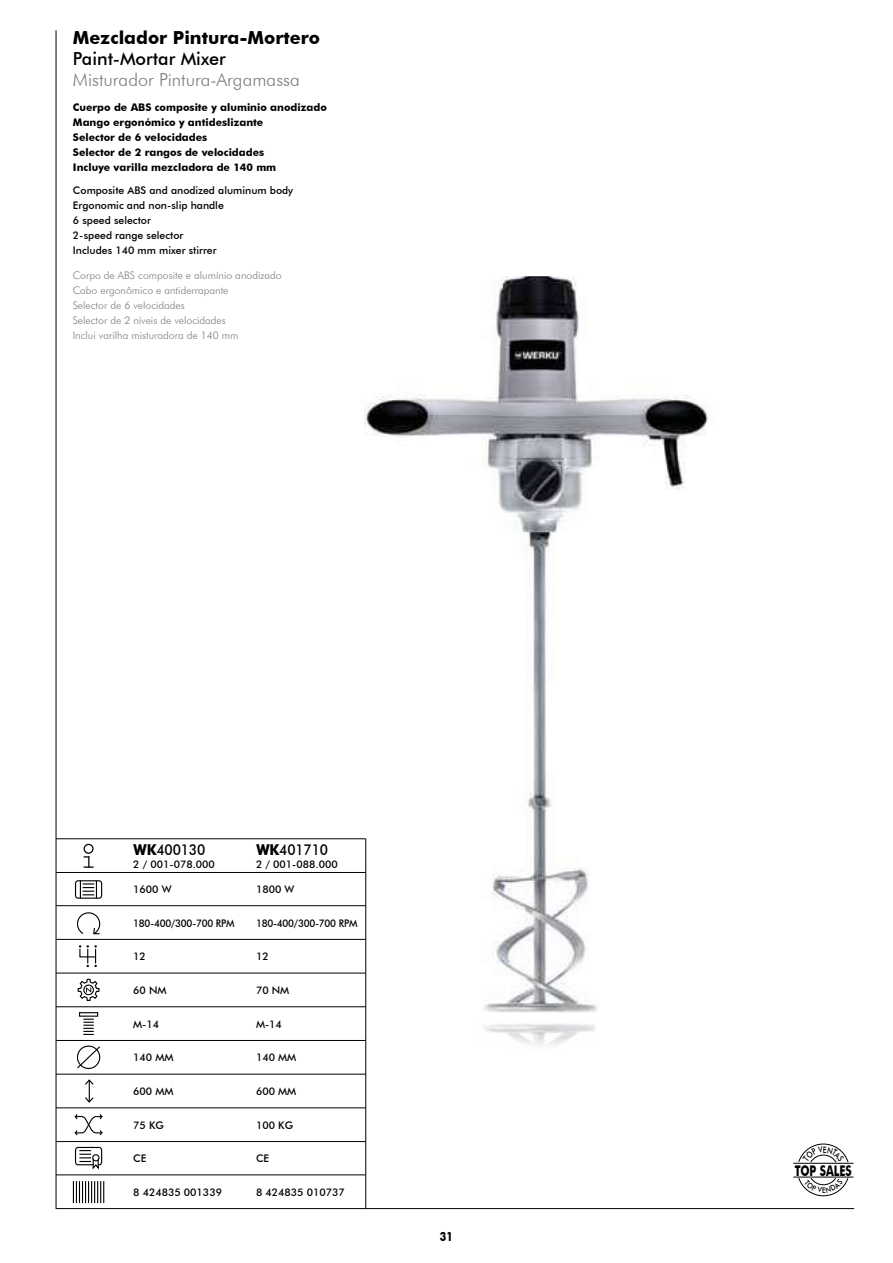
<style>
.page{position:relative;width:893px;height:1263px;background:#fff}
.page>*{position:absolute;margin:0;border:0;box-sizing:border-box;transform-origin:0 0}
.t1{font:300 18px "Futura BT";color:#7e7e7d}
.t2{font:700 18px "Futura BT";color:#000}
.t3{font:500 18px "Futura BT";color:#000}
.t4{font:500 15px "Futura BT";letter-spacing:-.01em;color:#000;scale:.91 1}
.t5{font:700 14.7px "Futura BT";color:#000;scale:.73 1}
.t6{font:700 12.6px "Futura BT";color:#000;scale:.83 1}
.t7{font:500 10.5px/15px "Futura BT";color:#000}
.t8{font:700 10.5px/15px "Futura BT";color:#000}
.t9{font:300 10.5px/15px "Futura BT";color:#7e7e7d}
.t10{font:500 10.5px "Futura BT";letter-spacing:-.02em;color:#000;scale:.93 1}
.s1{font-weight:700}
</style>
<div class="page">
<img style="left:484px;top:1024px;width:111px;height:23px">
<img style="left:365px;top:277px;width:343px;height:735px">
<hr style="left:56px;top:30px;width:1px;height:1179px;background:#000">
<hr style="left:56px;top:1006px;width:310px;height:1px;background:#000">
<hr style="left:56px;top:939px;width:310px;height:1px;background:#000">
<hr style="left:56px;top:905px;width:310px;height:1px;background:#000">
<hr style="left:56px;top:872px;width:310px;height:1px;background:#000">
<hr style="left:56px;top:838px;width:310px;height:1px;background:#000">
<hr style="left:56px;top:1107px;width:310px;height:1px;background:#000">
<hr style="left:56px;top:1040px;width:310px;height:1px;background:#000">
<hr style="left:56px;top:973px;width:310px;height:1px;background:#000">
<hr style="left:56px;top:1074px;width:310px;height:1px;background:#000">
<hr style="left:56px;top:1141px;width:310px;height:1px;background:#000">
<svg style="left:73px;top:1181px;width:31px;height:22px"></svg>
<svg style="left:77px;top:912px;width:24px;height:23px"></svg>
<svg style="left:76px;top:1045px;width:25px;height:24px"></svg>
<svg style="left:84px;top:856px;width:10px;height:12px"></svg>
<div style="left:84px;top:844px;width:10px;height:10px;border:1px solid #000;border-radius:50%"></div>
<div style="left:79px;top:1012px;width:19px;height:5px;border:1px solid #000"></div>
<svg style="left:83px;top:1019px;width:11px;height:16px"></svg>
<svg style="left:75px;top:880px;width:28px;height:19px"></svg>
<svg style="left:75px;top:1146px;width:28px;height:24px"></svg>
<hr style="left:56px;top:1174px;width:310px;height:1px;background:#000">
<svg style="left:74px;top:1114px;width:29px;height:22px"></svg>
<svg style="left:79px;top:945px;width:18px;height:22px"></svg>
<hr style="left:56px;top:1208px;width:798px;height:1px;background:#000">
<hr style="left:365px;top:838px;width:1px;height:371px;background:#000">
<svg style="left:77px;top:978px;width:23px;height:23px"></svg>
<svg style="left:85px;top:1079px;width:9px;height:24px"></svg>
<hr style="left:793px;top:1163px;width:60px;height:1px;background:#000">
<hr style="left:793px;top:1177px;width:60px;height:1px;background:#000">
<svg style="left:798px;top:1143px;width:51px;height:20px"></svg>
<svg style="left:798px;top:1177px;width:51px;height:19px"></svg>
<h1 class="t2" style="left:73px;top:27px;width:249px">Mezclador Pintura-Mortero</h1>
<h1 class="t3" style="left:73px;top:48px;width:154px">Paint-Mortar Mixer</h1>
<h1 class="t1" style="left:73px;top:69px;width:228px">Misturador Pintura-Argamassa</h1>
<p class="t8" style="left:73px;top:100px;width:255px">Cuerpo de ABS composite y aluminio anodizado Mango ergonómico y antideslizante<br>Selector de 6 velocidades<br>Selector de 2 rangos de velocidades<br>Incluye varilla mezcladora de 140 mm</p>
<p class="t7" style="left:73px;top:183px;width:222px">Composite ABS and anodized aluminum body<br>Ergonomic and non-slip handle<br>6 speed selector<br>2-speed range selector<br>Includes 140 mm mixer stirrer</p>
<p class="t9" style="left:73px;top:268px;width:210px">Corpo de ABS composite e alumínio anodizado Cabo ergonômico e antiderrapante<br>Selector de 6 velocidades<br>Selector de 2 níveis de velocidades<br>Inclui varilha misturadora de 140 mm</p>
<h2 class="t4" style="left:134px;top:840px;width:80px"><span class="s1">WK</span>400130</h2>
<p class="t7" style="left:133px;top:856px;width:83px">2 / 001-078.000</p>
<h2 class="t4" style="left:256px;top:840px;width:80px"><span class="s1">WK</span>401710</h2>
<p class="t7" style="left:256px;top:856px;width:83px">2 / 001-088.000</p>
<p class="t7" style="left:133px;top:882px;width:40px">1600 W</p>
<p class="t7" style="left:256px;top:882px;width:40px">1800 W</p>
<p class="t10" style="left:133px;top:917px;width:111px">180-400/300-700 RPM</p>
<p class="t10" style="left:256px;top:917px;width:111px">180-400/300-700 RPM</p>
<p class="t7" style="left:133px;top:949px;width:14px">12</p>
<p class="t7" style="left:256px;top:949px;width:14px">12</p>
<p class="t7" style="left:133px;top:982px;width:35px">60 NM</p>
<p class="t7" style="left:256px;top:983px;width:35px">70 NM</p>
<p class="t7" style="left:133px;top:1016px;width:27px">M-14</p>
<p class="t7" style="left:256px;top:1016px;width:27px">M-14</p>
<p class="t7" style="left:133px;top:1050px;width:42px">140 MM</p>
<p class="t7" style="left:256px;top:1050px;width:42px">140 MM</p>
<p class="t7" style="left:133px;top:1084px;width:42px">600 MM</p>
<p class="t7" style="left:256px;top:1084px;width:42px">600 MM</p>
<p class="t7" style="left:133px;top:1117px;width:32px">75 KG</p>
<p class="t7" style="left:256px;top:1117px;width:39px">100 KG</p>
<p class="t7" style="left:133px;top:1150px;width:15px">CE</p>
<p class="t7" style="left:256px;top:1150px;width:15px">CE</p>
<p class="t7" style="left:133px;top:1185px;width:90px">8 424835 001339</p>
<p class="t7" style="left:256px;top:1185px;width:90px">8 424835 010737</p>
<p class="t6" style="left:440px;top:1229px;width:17px">31</p>
<h3 class="t5" style="left:795px;top:1161px;width:80px">TOP SALES</h3>
</div>
